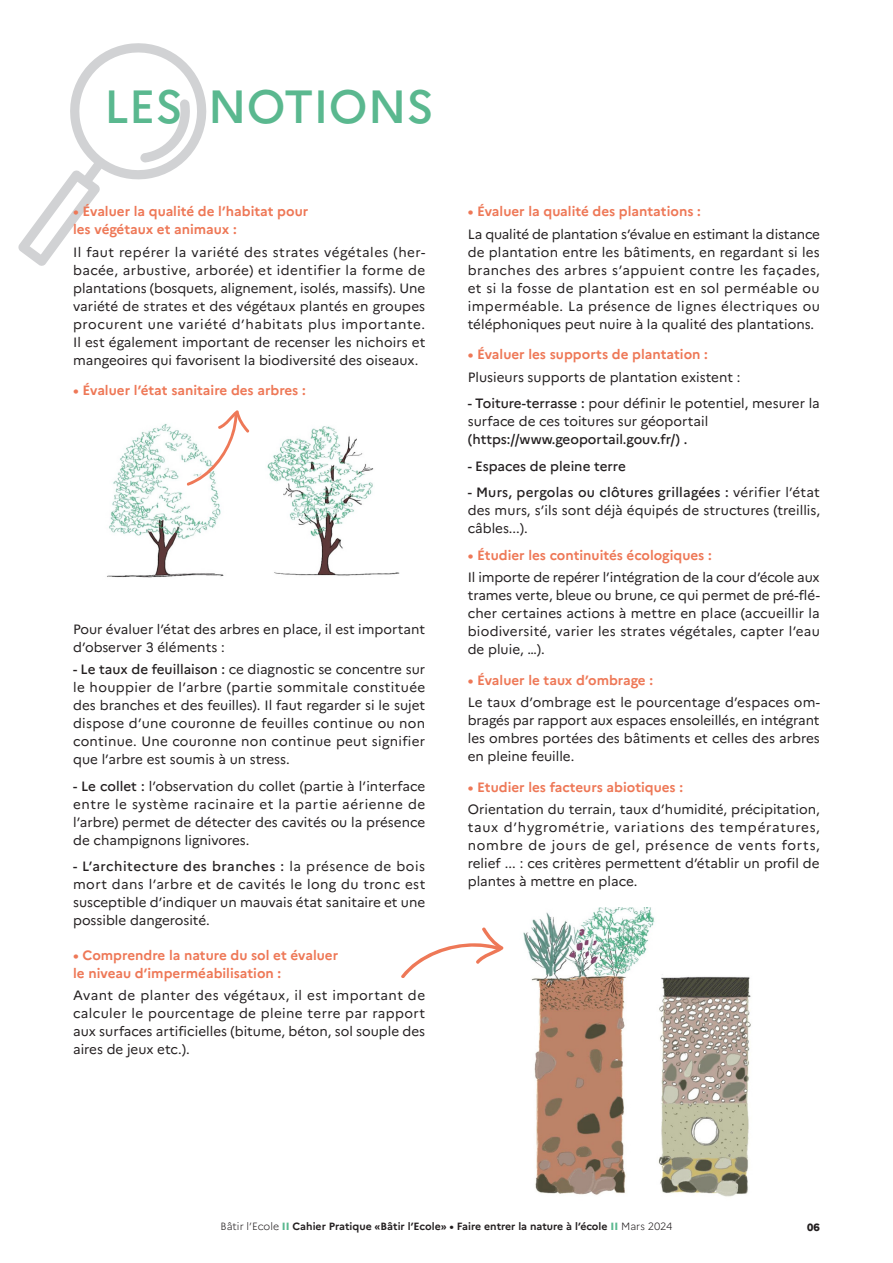
<style>
.page{position:relative;width:893px;height:1263px;background:#fff}
.page>*{position:absolute;margin:0;border:0;box-sizing:border-box;transform-origin:0 0}
.t1{font:500 46.5px "Marianne";color:#5ab88f}
.t2{font:13.5px/18px "Marianne";color:#231f20;text-align:justify}
.t3{font:700 13.5px/18px "Marianne";color:#ee7857}
.t4{font:500 13.5px "Marianne";color:#231f20}
.t5{font:700 10.5px "Marianne";color:#231f20}
.t6{font:800 10.5px "Marianne";color:#231f20}
.s1{font-weight:500}
.s2{font-weight:300}
.s3{font-weight:800;color:#5ab88f}
</style>
<div class="page">
<svg style="left:18px;top:43px;width:189px;height:223px"></svg>
<img style="left:107px;top:424px;width:117px;height:154px">
<img style="left:267px;top:426px;width:133px;height:150px">
<img style="left:523px;top:907px;width:228px;height:290px">
<svg style="left:401px;top:927px;width:103px;height:51px"></svg>
<svg style="left:186px;top:410px;width:64px;height:76px"></svg>
<p class="t1" style="left:104px;top:78px;width:331px">LES NOTIONS</p>
<p class="t3" style="left:73px;top:203px;width:237px">• Évaluer la qualité de l’habitat pour les végétaux et animaux :</p>
<p class="t2" style="left:73px;top:243px;width:354px">Il faut repérer la variété des strates végétales (her&shy;bacée, arbustive, arborée) et identifier la forme de plantations (bosquets, alignement, isolés, massifs). Une variété de strates et des végétaux plantés en groupes procurent une variété d’habitats plus importante.<br>Il est également important de recenser les nichoirs et mangeoires qui favorisent la biodiversité des oiseaux.</p>
<p class="t3" style="left:73px;top:382px;width:234px">• Évaluer l’état sanitaire des arbres :</p>
<p class="t2" style="left:73px;top:620px;width:354px">Pour évaluer l’état des arbres en place, il est important d’observer 3 éléments :</p>
<p class="t2" style="left:73px;top:660px;width:354px"><span class="s1">- Le taux de feuillaison :</span> ce diagnostic se concentre sur le houppier de l’arbre (partie sommitale constituée des branches et des feuilles). Il faut regarder si le sujet dispose d’une couronne de feuilles continue ou non continue. Une couronne non continue peut signifier que l’arbre est soumis à un stress.</p>
<p class="t2" style="left:73px;top:777px;width:354px"><span class="s1">- Le collet :</span> l’observation du collet (partie à l’interface entre le système racinaire et la partie aérienne de l’arbre) permet de détecter des cavités ou la présence de champignons lignivores.</p>
<p class="t2" style="left:73px;top:857px;width:354px"><span class="s1">- L’architecture des branches :</span> la présence de bois mort dans l’arbre et de cavités le long du tronc est susceptible d’indiquer un mauvais état sanitaire et une possible dangerosité.</p>
<p class="t3" style="left:73px;top:946px;width:267px">• Comprendre la nature du sol et évaluer le niveau d’imperméabilisation :</p>
<p class="t2" style="left:73px;top:986px;width:354px">Avant de planter des végétaux, il est important de calculer le pourcentage de pleine terre par rapport aux surfaces artificielles (bitume, béton, sol souple des aires de jeux etc.).</p>
<p class="t3" style="left:468px;top:203px;width:235px">• Évaluer la qualité des plantations :</p>
<p class="t2" style="left:468px;top:225px;width:354px">La qualité de plantation s’évalue en estimant la distance de plantation entre les bâtiments, en regardant si les branches des arbres s’appuient contre les façades, et si la fosse de plantation est en sol perméable ou imperméable. La présence de lignes électriques ou téléphoniques peut nuire à la qualité des plantations.</p>
<p class="t3" style="left:468px;top:346px;width:242px">• Évaluer les supports de plantation :</p>
<p class="t2" style="left:468px;top:368px;width:274px">Plusieurs supports de plantation existent :</p>
<p class="t2" style="left:468px;top:394px;width:354px"><span class="s1">- Toiture-terrasse :</span> pour définir le potentiel, mesurer la surface de ces toitures sur géoportail</p>
<p class="t4" style="left:468px;top:431px;width:221px">(https://www.geoportail.gouv.fr/) .</p>
<p class="t4" style="left:468px;top:458px;width:160px">- Espaces de pleine terre</p>
<p class="t2" style="left:468px;top:483px;width:354px"><span class="s1">- Murs, pergolas ou clôtures grillagées :</span> vérifier l’état des murs, s’ils sont déjà équipés de structures (treillis, câbles...).</p>
<p class="t3" style="left:468px;top:546px;width:245px">• Étudier les continuités écologiques :</p>
<p class="t2" style="left:468px;top:568px;width:354px">Il importe de repérer l’intégration de la cour d’école aux trames verte, bleue ou brune, ce qui permet de pré-flé&shy;cher certaines actions à mettre en place (accueillir la biodiversité, varier les strates végétales, capter l’eau de pluie, …).</p>
<p class="t3" style="left:468px;top:671px;width:187px">• Évaluer le taux d’ombrage :</p>
<p class="t2" style="left:468px;top:693px;width:354px">Le taux d’ombrage est le pourcentage d’espaces om&shy;bragés par rapport aux espaces ensoleillés, en intégrant les ombres portées des bâtiments et celles des arbres en pleine feuille.</p>
<p class="t3" style="left:468px;top:778px;width:217px">• Etudier les facteurs abiotiques :</p>
<p class="t2" style="left:468px;top:800px;width:354px">Orientation du terrain, taux d’humidité, précipitation, taux d’hygrométrie, variations des températures, nombre de jours de gel, présence de vents forts, relief ... : ces critères permettent d’établir un profil de plantes à mettre en place.</p>
<p class="t5" style="left:221px;top:1220px;width:453px"><span class="s2">Bâtir l’Ecole</span> <span class="s3">II</span> Cahier Pratique «Bâtir l’Ecole» • Faire entrer la nature à l’école <span class="s3">II</span> <span class="s2">Mars 2024</span></p>
<p class="t6" style="left:807px;top:1221px;width:14px">06</p>
</div>
